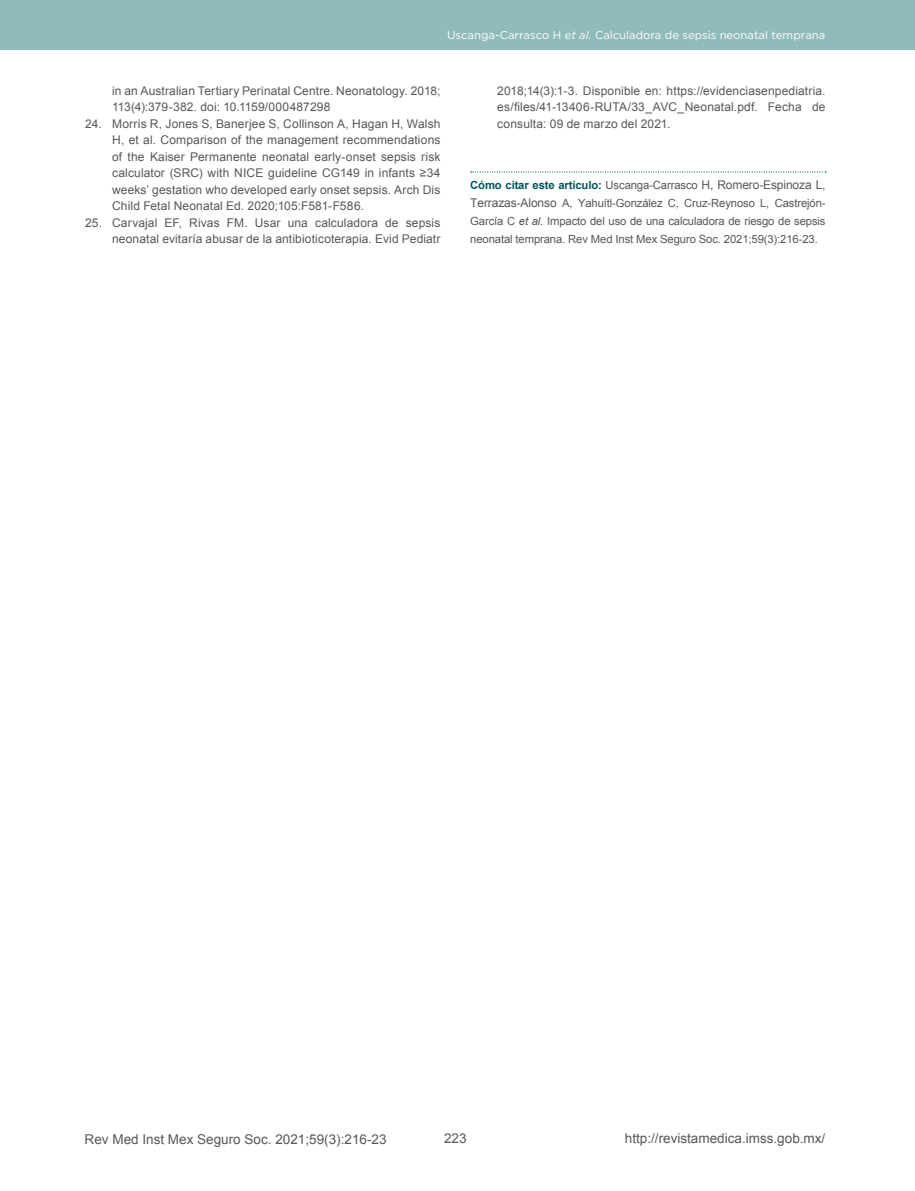
<style>
.page{position:relative;width:915px;height:1191px;background:#fff}
.page>*{position:absolute;margin:0;border:0;box-sizing:border-box;transform-origin:0 0}
.t1{font:13.5px "Arial";color:#575756}
.t2{font:12px/16.5px "Arial";letter-spacing:.01em;color:#575756;text-align:justify}
.t3{font:11.25px/18px "Arial";letter-spacing:-.01em;color:#575756;text-align:justify}
.t4{font:11.25px "Gotham";color:#fff}
.s1{font-style:italic}
.s2{font-weight:700;color:#01575a}
.s3{font-size:12px}
</style>
<div class="page">
<div style="left:0;top:0;width:914px;height:50px;background:#91baba"></div>
<svg style="left:470px;top:171px;width:355px;height:2px"></svg>
<p class="t4" style="left:447px;top:28px;width:379px">Uscanga-Carrasco H <span class="s1">et al.</span> Calculadora de sepsis neonatal temprana</p>
<p class="t2" style="left:112px;top:82px;width:330px">in an Australian Tertiary Perinatal Centre. Neonatology. 2018;<br>113(4):379-382. doi: 10.1159/000487298</p>
<p class="t2" style="left:112px;top:115px;width:330px;text-indent:-27px">24. Morris R, Jones S, Banerjee S, Collinson A, Hagan H, Walsh H, et al. Comparison of the management recommendations of the Kaiser Permanente neonatal early-onset sepsis risk calculator (SRC) with NICE guideline CG149 in infants ≥34 weeks’ gestation who developed early onset sepsis. Arch Dis Child Fetal Neonatal Ed. 2020;105:F581-F586.</p>
<p class="t2" style="left:85px;top:214px;width:357px;text-align:right">25. Carvajal EF, Rivas FM. Usar una calculadora de sepsis neonatal evitaría abusar de la antibioticoterapia. Evid Pediatr</p>
<p class="t2" style="left:497px;top:82px;width:330px">2018;14(3):1-3. Disponible en: https://evidenciasenpediatria. es/files/41-13406-RUTA/33_AVC_Neonatal.pdf. Fecha de consulta: 09 de marzo del 2021.</p>
<p class="t3" style="left:470px;top:176px;width:357px"><span class="s2">Cómo citar este artículo:</span> Uscanga-Carrasco <span class="s3">H, Romero-Espinoza L, Terrazas-Alonso</span> A, Yahuítl-González C, Cruz-Reynoso L, Castrejón-García C <span class="s1">et al.</span> Impacto del uso de una calculadora de riesgo de sepsis neonatal temprana. Rev Med Inst Mex Seguro Soc. 2021;59(3):216-23.</p>
<p class="t1" style="left:85px;top:1130px;width:303px">Rev Med Inst Mex Seguro Soc. 2021;59(3):216-23</p>
<p class="t1" style="left:444px;top:1129px;width:24px">223</p>
<p class="t1" style="left:624px;top:1129px;width:202px">http://revistamedica.imss.gob.mx/</p>
</div>
